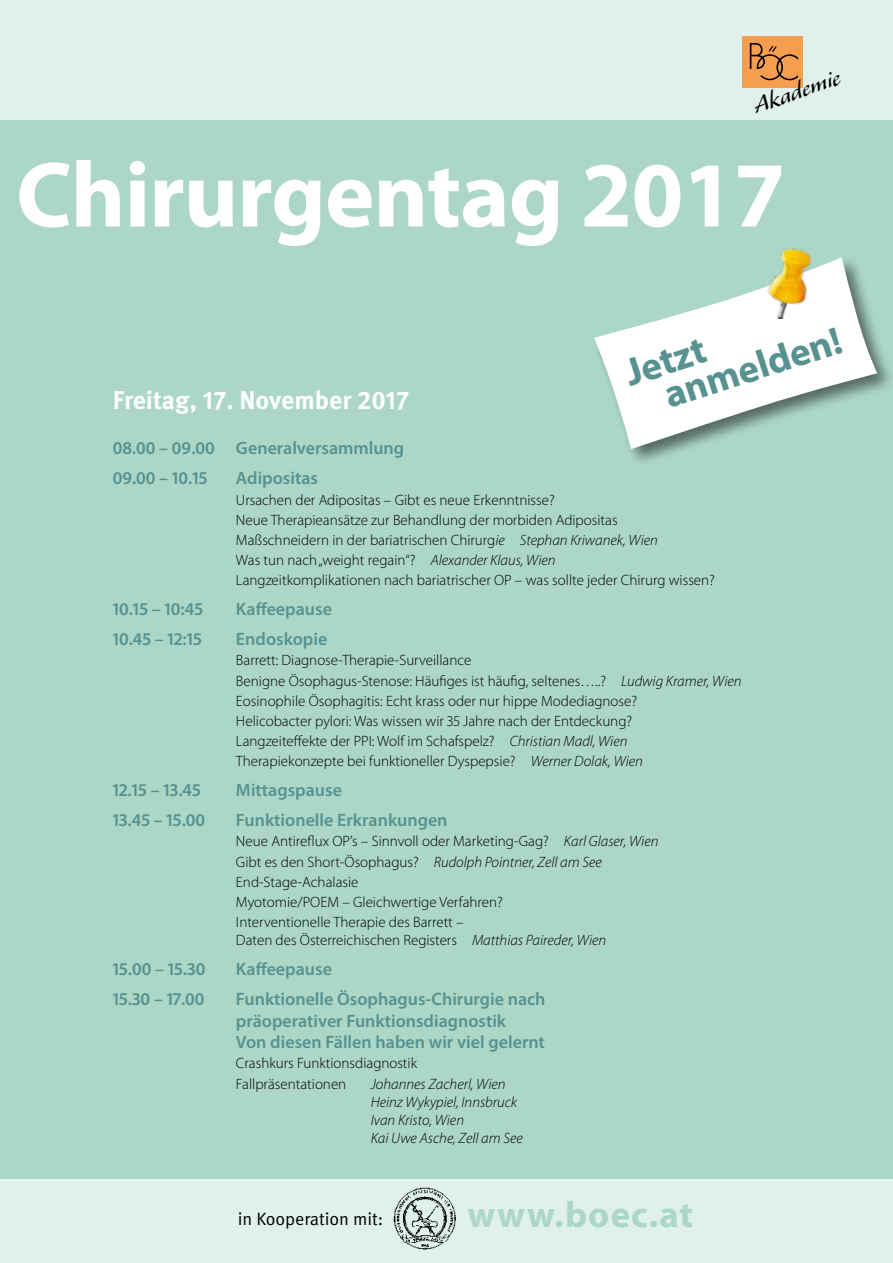
<style>
.page{position:relative;width:893px;height:1263px;background:#fff}
.page>*{position:absolute;margin:0;border:0;box-sizing:border-box;transform-origin:0 0}
.t1{font:700 93.6px "Myriad Pro";letter-spacing:-.01em;color:#fff}
.t2{font:700 39px/33px "Myriad Pro";color:#579290}
.t3{font:700 36.75px "Myriad Pro";letter-spacing:.035em;color:#acd7c7}
.t4{font:27.3px "Alexa";color:#000}
.t5{font:700 25.5px "Meta OT";color:#fff}
.t6{font:600 18px/21.6px "Myriad Pro";color:#579290}
.t7{font:17.85px "Meta OT";letter-spacing:-.005em;color:#000}
.t8{font:300 15px/20.1px "Myriad Pro";color:#000}
.t9{font:italic 300 15px/18px "Myriad Pro";color:#000}
.s1{font-style:italic}
</style>
<div class="page">
<div style="left:0;top:111px;width:893px;height:1152px;background:#acd7c7"></div>
<div style="left:0;top:0;width:893px;height:119px;background:#e0f0ea"></div>
<div style="left:0;top:1179px;width:893px;height:84px;background:#e0f0ea"></div>
<div style="left:743px;top:36px;width:60px;height:51px;background:#f59e50"></div>
<svg style="left:750px;top:43px;width:48px;height:37px"></svg>
<img style="left:391px;top:1185px;width:67px;height:67px;border-radius:34px">
<div style="left:592px;top:255px;width:301px;height:213px;background:#000;opacity:.5"></div>
<svg style="left:594px;top:257px;width:283px;height:192px;fill:#fff"></svg>
<img style="left:754px;top:248px;width:75px;height:73px">
<h3 class="t4" style="left:749px;top:94px;width:92px;rotate:-19deg">Akademie</h3>
<h1 class="t1" style="left:16px;top:134px;width:771px">Chirurgentag 2017</h1>
<h2 class="t2" style="left:650px;top:348px;width:186px;text-indent:-31px;rotate:-18deg">Jetzt anmelden!</h2>
<h3 class="t5" style="left:113px;top:384px;width:298px">Freitag, 17. November 2017</h3>
<p class="t6" style="left:113px;top:433px;width:293px;line-height:30.2px">08.00 – 09.00 Generalversammlung<br>09.00 – 10.15</p>
<p class="t6" style="left:236px;top:467px;width:84px">Adipositas</p>
<p class="t8" style="left:236px;top:489px;width:480px">Ursachen der Adipositas – Gibt es neue Erkenntnisse?<br>Neue Therapieansätze zur Behandlung der morbiden Adipositas<br>Maßschneidern in der bariatrischen Chirurg<span class="s1">ie Stephan Kriwanek, Wien<br></span>Was tun nach „weight regain“? <span class="s1">Alexander Klaus, Wien<br></span>Langzeitkomplikationen nach bariatrischer OP – was sollte jeder Chirurg wissen?</p>
<p class="t6" style="left:113px;top:598px;width:92px">10.15 – 10:45</p>
<p class="t6" style="left:236px;top:598px;width:97px">Kaffeepause</p>
<p class="t6" style="left:113px;top:628px;width:91px">10.45 – 12:15</p>
<p class="t6" style="left:236px;top:628px;width:93px">Endoskopie</p>
<p class="t8" style="left:236px;top:650px;width:507px">Barrett: Diagnose-Therapie-Surveillance<br>Benigne Ösophagus-Stenose: Häufiges ist häufig, seltenes…..? <span class="s1">Ludwig Kramer, Wien </span>Eosinophile Ösophagitis: Echt krass oder nur hippe Modediagnose?<br>Helicobacter pylori: Was wissen wir 35 Jahre nach der Entdeckung?<br>Langzeiteffekte der PPI: Wolf im Schafspelz? <span class="s1">Christian Madl, Wien<br></span>Therapiekonzepte bei funktioneller Dyspepsie? <span class="s1">Werner Dolak, Wien</span></p>
<p class="t6" style="left:113px;top:779px;width:90px">12.15 – 13.45</p>
<p class="t6" style="left:236px;top:779px;width:107px">Mittagspause</p>
<p class="t6" style="left:113px;top:809px;width:94px">13.45 – 15.00</p>
<p class="t6" style="left:236px;top:809px;width:213px">Funktionelle Erkrankungen</p>
<p class="t8" style="left:236px;top:831px;width:424px">Neue Antireflux OP’s – Sinnvoll oder Marketing-Gag? <span class="s1">Karl Glaser, Wien </span>Gibt es den Short-Ösophagus? <span class="s1">Rudolph Pointner, Zell am See </span>End-Stage-Achalasie<br>Myotomie/POEM – Gleichwertige Verfahren?<br>Interventionelle Therapie des Barrett –</p>
<p class="t8" style="left:236px;top:930px;width:372px">Daten des Österreichischen Registers <span class="s1">Matthias Paireder, Wien</span></p>
<p class="t6" style="left:113px;top:958px;width:94px">15.00 – 15.30</p>
<p class="t6" style="left:236px;top:958px;width:97px">Kaffeepause</p>
<p class="t6" style="left:113px;top:988px;width:93px">15.30 – 17.00</p>
<p class="t6" style="left:236px;top:988px;width:311px">Funktionelle Ösophagus-Chirurgie nach präoperativer Funktionsdiagnostik<br>Von diesen Fällen haben wir viel gelernt</p>
<p class="t8" style="left:236px;top:1053px;width:183px">Crashkurs Funktionsdiagnostik<br>Fallpräsentationen</p>
<p class="t9" style="left:371px;top:1074px;width:154px">Johannes Zacherl, Wien<br>Heinz Wykypiel, Innsbruck<br>Ivan Kristo, Wien<br>Kai Uwe Asche, Zell am See</p>
<p class="t7" style="left:238px;top:1208px;width:147px">in Kooperation mit:</p>
<h3 class="t3" style="left:467px;top:1190px;width:227px">www.boec.at</h3>
</div>
